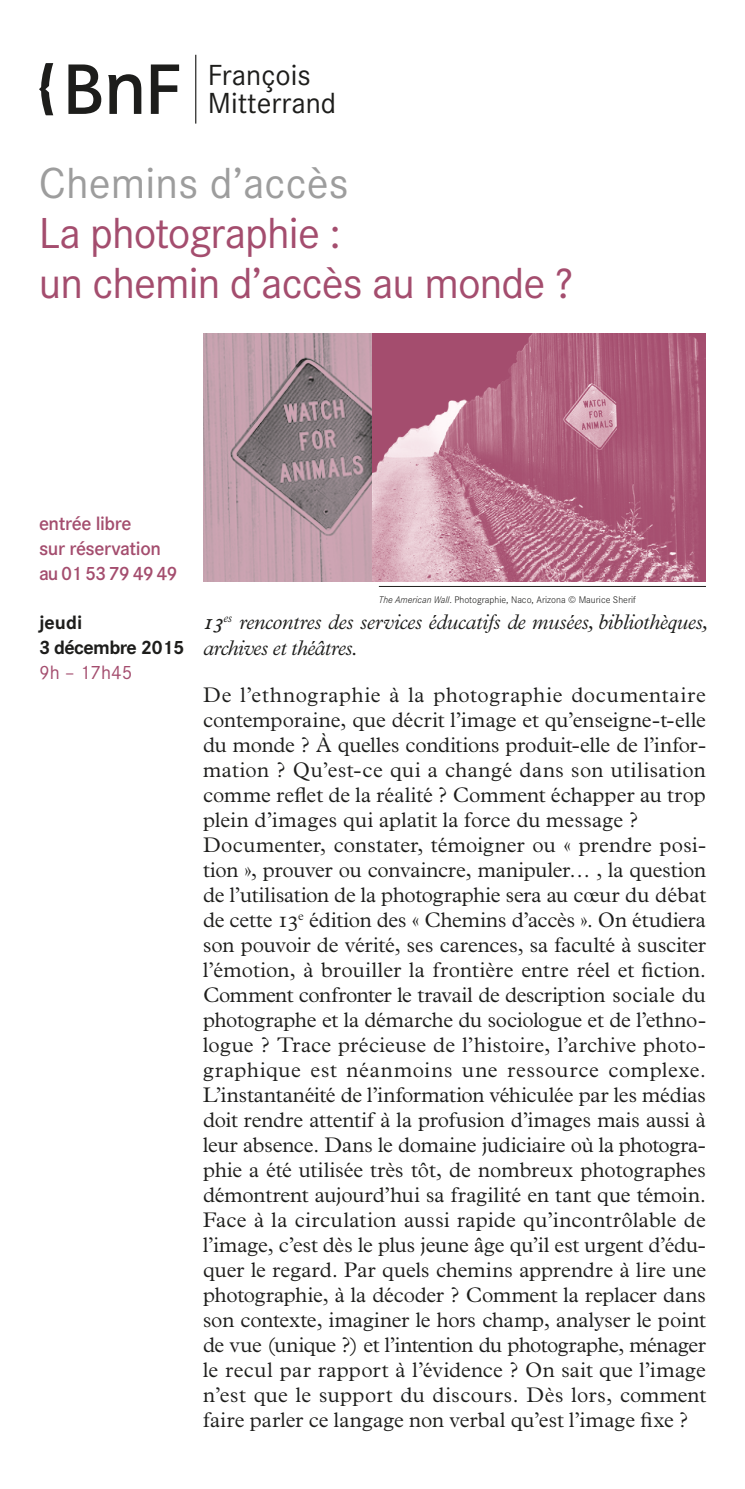
<style>
.page{position:relative;width:745px;height:1489px;background:#fff}
.page>*{position:absolute;margin:0;border:0;box-sizing:border-box;transform-origin:0 0}
.t1{font:45px/50px "Corporate S";letter-spacing:-.02em;color:#a44d6e}
.t2{font:45px "Corporate S";letter-spacing:.005em;color:#9d9d9d}
.t3{font:28.5px/28.5px "Corporate SBQ";color:#1d1d1b}
.Introduction{font:300 21.25px/25px "Plantin MT Pro";letter-spacing:.005em;color:#1d1d1b;text-align:justify}
.Introduction-2{font:italic 300 21.25px/26.2px "Plantin MT Pro";letter-spacing:-.015em;color:#1d1d1b}
.t4{font:600 20px/25px "Corporate S";letter-spacing:-.02em;color:#a44d6e}
.t5{font:700 20px "Corporate S";letter-spacing:-.03em;color:#1d1d1b}
.t6{font:20px "Corporate S";color:#a44d6e}
.Légende_photo___file{font:300 10px "Corporate S";color:#1d1d1b}
.s1{font-style:italic}
</style>
<div class="page">
<hr style="left:378px;top:586px;width:327px;height:1px;background:#1d1d1b">
<img style="left:203px;top:333px;width:169px;height:248px">
<img style="left:372px;top:333px;width:333px;height:248px">
<hr style="left:195px;top:55px;width:1px;height:69px;background:#1d1d1b">
<svg style="left:39px;top:63px;width:140px;height:52px"></svg>
<p class="t3" style="left:208px;top:61px;width:130px">François<br>Mitterrand</p>
<p class="t2" style="left:39px;top:157px;width:311px">Chemins d’accès</p>
<p class="t1" style="left:39px;top:208px;width:536px">La photographie :<br>un chemin d’accès au monde ?</p>
<p class="t4" style="left:39px;top:511px;width:94px">entrée libre</p>
<p class="t4" style="left:39px;top:536px;width:140px">sur réservation au 01 53 79 49 49</p>
<p class="t5" style="left:39px;top:611px;width:45px">jeudi</p>
<p class="t5" style="left:39px;top:636px;width:147px">3 décembre 2015</p>
<p class="t6" style="left:39px;top:661px;width:95px">9h – 17h45</p>
<p class="Légende_photo___file" style="left:378px;top:594px;width:258px"><span class="s1">The American Wall</span>. Photographie, Naco, Arizona © Maurice Sherif</p>
<p class="Introduction-2" style="left:203px;top:609px;width:506px">13<sup>es</sup> rencontres des services éducatifs de musées, bibliothèques, archives et théâtres.</p>
<p class="Introduction" style="left:203px;top:682px;width:504px">De l’ethnographie à la photographie documentaire contemporaine, que décrit l’image et qu’enseigne-t-elle du monde ? À quelles conditions produit-elle de l’infor&shy;mation ? Qu’est-ce qui a changé dans son utilisation comme reflet de la réalité ? Comment échapper au trop plein d’images qui aplatit la force du message ?</p>
<p class="Introduction" style="left:203px;top:832px;width:504px">Documenter, constater, témoigner ou « prendre posi&shy;tion », prouver ou convaincre, manipuler… , la question de l’utilisation de la photographie sera au cœur du débat de cette 13<sup>e</sup> édition des « Chemins d’accès ». On étudiera son pouvoir de vérité, ses carences, sa faculté à susciter l’émotion, à brouiller la frontière entre réel et fiction.<br>Comment confronter le travail de description sociale du photographe et la démarche du sociologue et de l’ethno&shy;logue ? Trace précieuse de l’histoire, l’archive photo&shy;graphique est néanmoins une ressource complexe.<br>L’instantanéité de l’information véhiculée par les médias doit rendre attentif à la profusion d’images mais aussi à leur absence. Dans le domaine judiciaire où la photogra&shy;phie a été utilisée très tôt, de nombreux photographes démontrent aujourd’hui sa fragilité en tant que témoin.<br>Face à la circulation aussi rapide qu’incontrôlable de l’image, c’est dès le plus jeune âge qu’il est urgent d’édu&shy;quer le regard. Par quels chemins apprendre à lire une photographie, à la décoder ? Comment la replacer dans son contexte, imaginer le hors champ, analyser le point de vue (unique ?) et l’intention du photographe, ménager le recul par rapport à l’évidence ? On sait que l’image n’est que le support du discours. Dès lors, comment faire parler ce langage non verbal qu’est l’image fixe ?</p>
</div>
